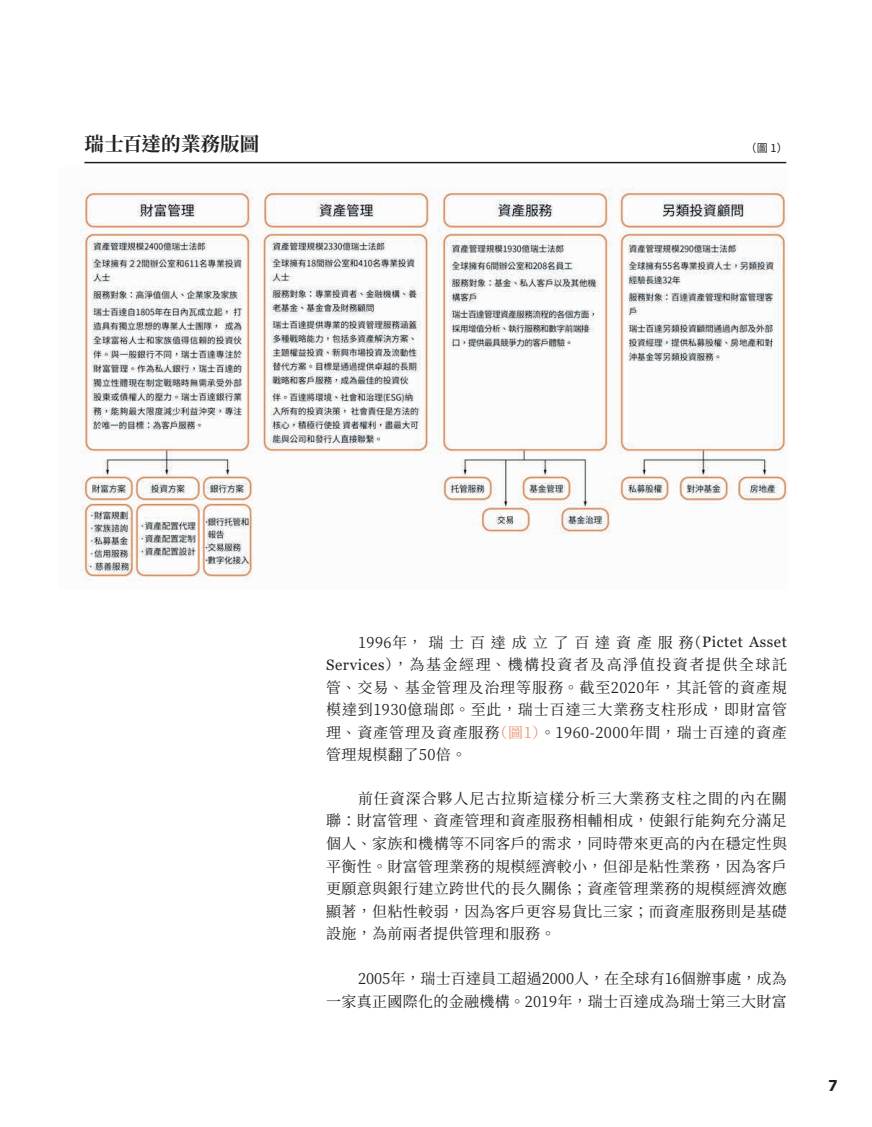
<style>
.page{position:relative;width:872px;height:1127px;background:#fff}
.page>*{position:absolute;margin:0;border:0;box-sizing:border-box;transform-origin:0 0}
.t1{font:700 19.5px "Noto Serif CJ Ktc";letter-spacing:.01em;color:#231f20}
.t2{font:15px/22.5px "Noto Serif CJ Ktc";letter-spacing:.025em;color:#231f20;text-align:justify}
.t3{font:700 15px "Verdana";color:#231f20;scale:.9 1}
.t4{font:10.95px "Noto Sans CJ Ktc";color:#231f20}
.s1{font-family:"Georgia"}
.s2{color:#ec926e}
</style>
<div class="page">
<img style="left:80px;top:188px;width:707px;height:393px">
<hr style="left:84px;top:162px;width:702px;height:1px;background:#231f20">
<h1 class="t1" style="left:84px;top:133px;width:176px">瑞士百達的業務版圖</h1>
<p class="t4" style="left:745px;top:142px;width:44px">（圖 1）</p>
<p class="t2" style="left:326px;top:631px;width:462px;text-indent:32px">1996年，瑞士百達成立了百達資產服務（<span class="s1">Pictet Asset Services</span>），為基金經理、機構投資者及高淨值投資者提供全球託管、交易、基金管理及治理等服務。截至2020年，其託管的資產規模達到1930億瑞郎。至此，瑞士百達三大業務支柱形成，即財富管理、資產管理及資產服務<span class="s2">（圖1）</span>。1960-2000年間，瑞士百達的資產管理規模翻了50倍。</p>
<p class="t2" style="left:326px;top:787px;width:462px;text-indent:32px">前任資深合夥人尼古拉斯這樣分析三大業務支柱之間的內在關聯：財富管理、資產管理和資產服務相輔相成，使銀行能夠充分滿足個人、家族和機構等不同客戶的需求，同時帶來更高的內在穩定性與平衡性。財富管理業務的規模經濟較小，但卻是粘性業務，因為客戶更願意與銀行建立跨世代的長久關係；資產管理業務的規模經濟效應顯著，但粘性較弱，因為客戶更容易貨比三家；而資產服務則是基礎設施，為前兩者提供管理和服務。</p>
<p class="t2" style="left:326px;top:967px;width:462px;text-align:right">2005年，瑞士百達員工超過2000人，在全球有16個辦事處，成為<br>一家真正國際化的金融機構。2019年，瑞士百達成為瑞士第三大財富</p>
<p class="t3" style="left:828px;top:1074px;width:12px">7</p>
</div>
